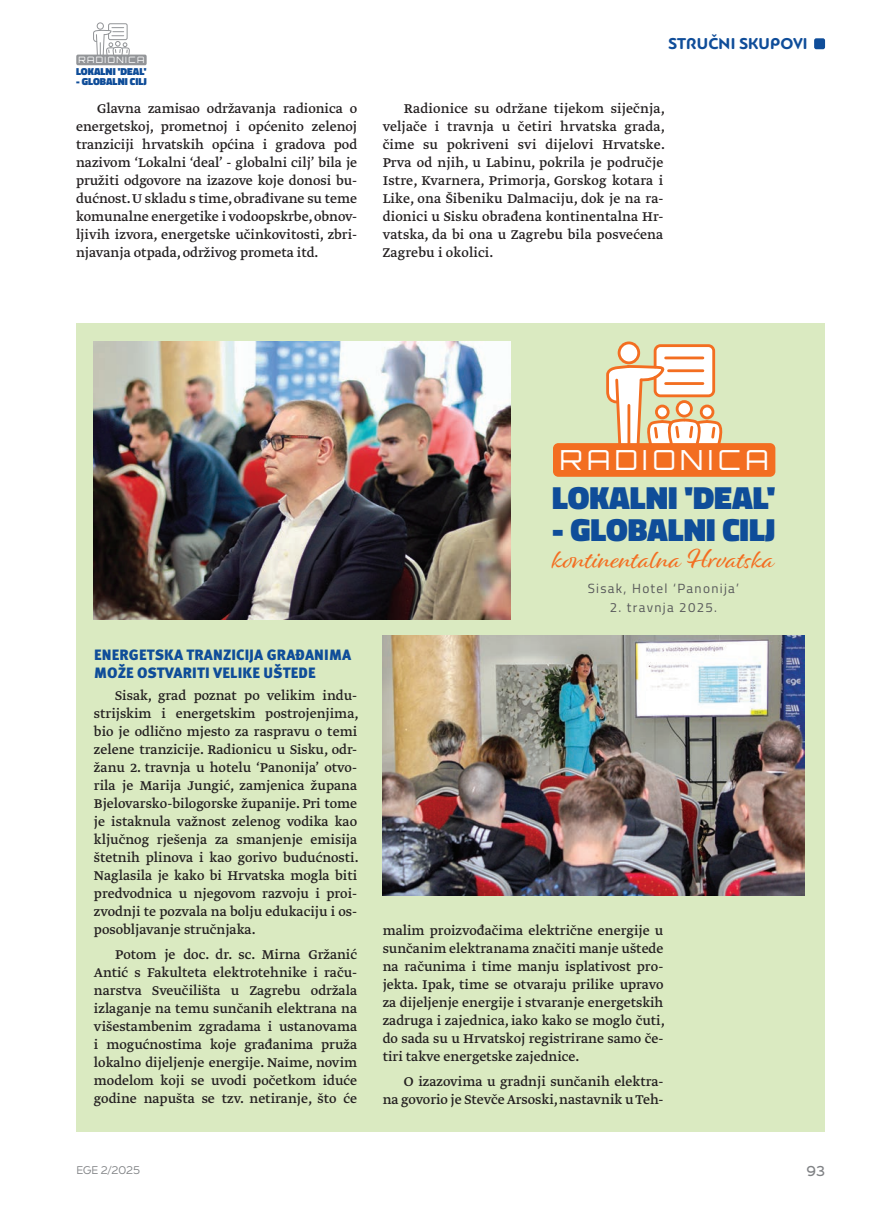
<style>
.page{position:relative;width:881px;height:1206px;background:#fff}
.page>*{position:absolute;margin:0;border:0;box-sizing:border-box;transform-origin:0 0}
.t1{font:900 32.4px "Titillium Web";color:#0f4d99}
.t2{font:28.35px "Alisha";color:#f36e21}
.t3{font:300 27.75px "Orbitron";letter-spacing:.16em;color:#fff}
.t4{font:700 16.5px "PF Bague Round Pro";letter-spacing:.01em;color:#0f4d99}
.t5{font:15px/18px "Greta Text Pro Regular Plus";color:#231f20;text-align:justify}
.t6{font:900 15px/18px "Meta Pro";letter-spacing:.01em;color:#0f4d99}
.t7{font:500 13.5px "Final Six";color:#808285}
.t8{font:13.2px "Titillium Web";letter-spacing:.1em;color:#57585a}
.t9{font:10.5px "Final Six";color:#808285}
.t10{font:900 10.2px "Titillium Web";color:#0f4d99}
.t11{font:300 8.7px "Orbitron";letter-spacing:.16em;color:#fff}
</style>
<div class="page">
<div style="left:814px;top:38px;width:11px;height:11px;background:#0f4d99;border-radius:2px"></div>
<div style="left:97px;top:22px;width:7px;height:8px;border:1px solid #939598;border-radius:50%"></div>
<svg style="left:93px;top:23px;width:38px;height:32px"></svg>
<div style="left:76px;top:55px;width:71px;height:10px;background:#939598;border-radius:2px"></div>
<div style="left:76px;top:323px;width:749px;height:808px;background:#daeac1"></div>
<div style="left:619px;top:343px;width:20px;height:20px;background:#fff;border-radius:50%"></div>
<div style="left:655px;top:346px;width:59px;height:50px;background:#fff;border-radius:5px"></div>
<div style="left:617px;top:341px;width:23px;height:23px;border:3px solid #f36e21;border-radius:50%"></div>
<div style="left:653px;top:344px;width:62px;height:53px;border:3px solid #f36e21;border-radius:5px"></div>
<svg style="left:606px;top:363px;width:117px;height:80px"></svg>
<hr style="left:665px;top:356px;width:38px;height:3px;background:#f36e21">
<hr style="left:668px;top:369px;width:35px;height:3px;background:#f36e21">
<hr style="left:665px;top:382px;width:38px;height:3px;background:#f36e21">
<div style="left:553px;top:443px;width:222px;height:34px;background:#f36e21;border-radius:5px"></div>
<img style="left:383px;top:635px;width:421px;height:260px">
<img style="left:94px;top:341px;width:417px;height:278px">
<p class="t4" style="left:668px;top:34px;width:141px">STRUČNI SKUPOVI</p>
<p class="t11" style="left:78px;top:54px;width:68px">RADIONICA</p>
<p class="t10" style="left:76px;top:64px;width:72px">LOKALNI 'DEAL'</p>
<p class="t10" style="left:76px;top:74px;width:72px">- GLOBALNI CILJ</p>
<p class="t5" style="left:76px;top:100px;width:283px;text-indent:21px">Glavna zamisao održavanja radionica o energetskoj, prometnoj i općenito zelenoj tranziciji hrvatskih općina i gradova pod nazivom ‘Lokalni ‘deal’ - globalni cilj’ bila je pružiti odgovore na izazove koje donosi bu&shy;dućnost. U skladu s time, obrađivane su teme komunalne energetike i vodoopskrbe, obnov&shy;ljivih izvora, energetske učinkovitosti, zbri&shy;njavanja otpada, održivog prometa itd.</p>
<p class="t5" style="left:383px;top:100px;width:284px;text-indent:21px">Radionice su održane tijekom siječnja, veljače i travnja u četiri hrvatska grada, čime su pokriveni svi dijelovi Hrvatske.<br>Prva od njih, u Labinu, pokrila je područje Istre, Kvarnera, Primorja, Gorskog kotara i Like, ona Šibeniku Dalmaciju, dok je na ra&shy;dionici u Sisku obrađena kontinentalna Hr&shy;vatska, da bi ona u Zagrebu bila posvećena Zagrebu i okolici.</p>
<h3 class="t3" style="left:560px;top:442px;width:210px">RADIONICA</h3>
<h1 class="t1" style="left:552px;top:473px;width:225px">LOKALNI 'DEAL'</h1>
<h1 class="t1" style="left:552px;top:506px;width:225px">- GLOBALNI CILJ</h1>
<h2 class="t2" style="left:553px;top:541px;width:223px">kontinentalna Hrvatska</h2>
<p class="t6" style="left:94px;top:646px;width:259px">ENERGETSKA TRANZICIJA GRAĐANIMA<br>MOŽE OSTVARITI VELIKE UŠTEDE</p>
<p class="t5" style="left:94px;top:687px;width:266px;text-indent:21px">Sisak, grad poznat po velikim indu&shy;strijskim i energetskim postrojenjima, bio je odlično mjesto za raspravu o temi zelene tranzicije. Radionicu u Sisku, odr&shy;žanu 2. travnja u hotelu ‘Panonija’ otvo&shy;rila je Marija Jungić, zamjenica župana Bjelovarsko-bilogorske županije. Pri tome je istaknula važnost zelenog vodika kao ključnog rješenja za smanjenje emisija štetnih plinova i kao gorivo budućnosti.<br>Naglasila je kako bi Hrvatska mogla biti predvodnica u njegovom razvoju i proi&shy;zvodnji te pozvala na bolju edukaciju i os&shy;posobljavanje stručnjaka.</p>
<p class="t5" style="left:94px;top:946px;width:265px;text-indent:21px">Potom je doc. dr. sc. Mirna Gržanić Antić s Fakulteta elektrotehnike i raču&shy;narstva Sveučilišta u Zagrebu održala izlaganje na temu sunčanih elektrana na višestambenim zgradama i ustanovama i mogućnostima koje građanima pruža lokalno dijeljenje energije. Naime, novim modelom koji se uvodi početkom iduće godine napušta se tzv. netiranje, što će</p>
<p class="t8" style="left:588px;top:579px;width:153px">Sisak, Hotel ‘Panonija’</p>
<p class="t8" style="left:610px;top:597px;width:109px">2. travnja 2025.</p>
<p class="t5" style="left:383px;top:922px;width:284px">malim proizvođačima električne energije u sunčanim elektranama značiti manje uštede na računima i time manju isplativost pro&shy;jekta. Ipak, time se otvaraju prilike upravo za dijeljenje energije i stvaranje energetskih zadruga i zajednica, iako kako se moglo čuti, do sada su u Hrvatskoj registrirane samo če&shy;tiri takve energetske zajednice.</p>
<p class="t5" style="left:383px;top:1073px;width:282px;text-align:right">O izazovima u gradnji sunčanih elektra-<br>na govorio je Stevče Arsoski, nastavnik u Teh-</p>
<p class="t9" style="left:76px;top:1162px;width:65px">EGE 2/2025</p>
<p class="t7" style="left:806px;top:1161px;width:20px">93</p>
</div>
